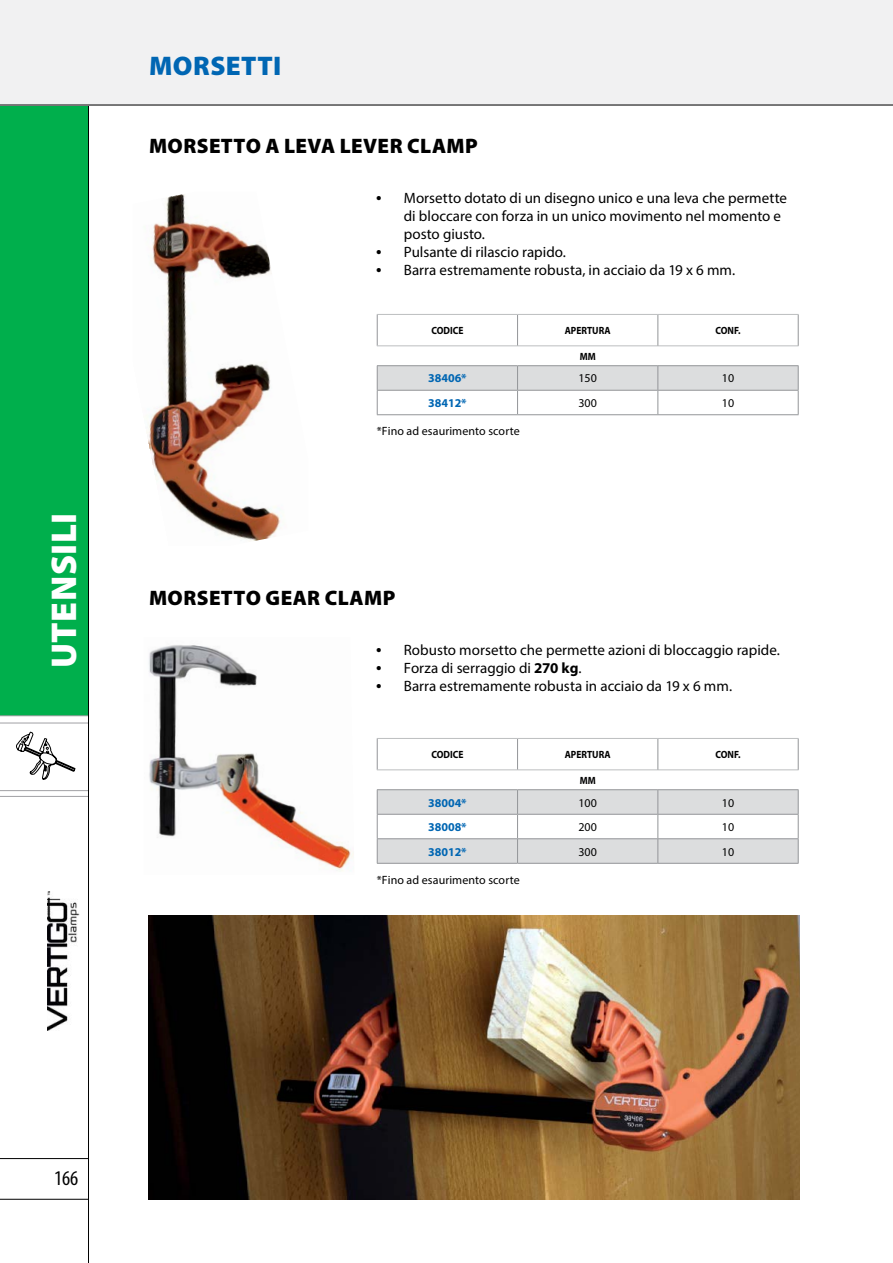
<style>
.page{position:relative;width:893px;height:1263px;background:#fff}
.page>*{position:absolute;margin:0;border:0;box-sizing:border-box;transform-origin:0 0}
.t1{font:900 36px "Myriad Pro";letter-spacing:.015em;color:#fff}
.t2{font:900 27px "Myriad Pro";letter-spacing:.015em;color:#0066b3}
.t3{font:900 21px "Myriad Pro";letter-spacing:.02em;color:#000}
.t4{font:condensed 21px "Myriad Pro";color:#000}
.t5{font:15px/18px "Myriad Pro";color:#000}
.t6{font:12px "Myriad Pro";letter-spacing:.005em;color:#000}
.t7{font:700 12px "Myriad Pro";color:#0066b3}
.t8{font:700 10.5px "Myriad Pro";color:#000;scale:.9 1}
.s1{font-family:"Eurostile"}
.s2{font-weight:700}
</style>
<div class="page">
<div style="left:0;top:0;width:88px;height:716px;background:#00af4c"></div>
<hr style="left:0;top:715px;width:89px;height:1px;background:#a1a1a4">
<hr style="left:0;top:796px;width:89px;height:1px;background:#a1a1a4">
<hr style="left:0;top:1158px;width:88px;height:1px;background:#000">
<hr style="left:0;top:1199px;width:88px;height:1px;background:#000">
<hr style="left:0;top:790px;width:89px;height:1px;background:#a1a1a4">
<hr style="left:0;top:723px;width:89px;height:1px;background:#a1a1a4">
<hr style="left:88px;top:105px;width:1px;height:1158px;background:#000">
<div style="left:0;top:0;width:893px;height:105px;background:#f1f1f2"></div>
<hr style="left:0;top:105px;width:893px;height:1px;background:#000">
<img style="left:48px;top:891px;width:32px;height:140px">
<svg style="left:16px;top:732px;width:60px;height:48px"></svg>
<img style="left:147px;top:194px;width:133px;height:347px">
<img style="left:149px;top:645px;width:205px;height:226px">
<img style="left:149px;top:915px;width:650px;height:284px">
<svg style="left:377px;top:366px;width:422px;height:48px"></svg>
<hr style="left:377px;top:390px;width:141px;height:1px;background:#939598">
<hr style="left:518px;top:390px;width:140px;height:1px;background:#939598">
<hr style="left:658px;top:390px;width:141px;height:1px;background:#939598">
<hr style="left:377px;top:414px;width:141px;height:1px;background:#939598">
<hr style="left:518px;top:414px;width:140px;height:1px;background:#939598">
<hr style="left:658px;top:414px;width:141px;height:1px;background:#939598">
<hr style="left:377px;top:365px;width:141px;height:1px;background:#939598">
<hr style="left:518px;top:365px;width:140px;height:1px;background:#939598">
<hr style="left:658px;top:365px;width:141px;height:1px;background:#939598">
<hr style="left:518px;top:346px;width:140px;height:1px;background:#bcbec0">
<hr style="left:658px;top:346px;width:141px;height:1px;background:#bcbec0">
<hr style="left:517px;top:315px;width:1px;height:31px;background:#939598">
<hr style="left:657px;top:315px;width:1px;height:31px;background:#939598">
<hr style="left:798px;top:315px;width:1px;height:31px;background:#939598">
<hr style="left:377px;top:315px;width:1px;height:31px;background:#939598">
<hr style="left:377px;top:346px;width:141px;height:1px;background:#bcbec0">
<hr style="left:377px;top:314px;width:141px;height:1px;background:#bcbec0">
<hr style="left:518px;top:314px;width:140px;height:1px;background:#bcbec0">
<hr style="left:658px;top:314px;width:141px;height:1px;background:#bcbec0">
<svg style="left:377px;top:790px;width:422px;height:73px"></svg>
<hr style="left:377px;top:814px;width:141px;height:1px;background:#939598">
<hr style="left:518px;top:814px;width:140px;height:1px;background:#939598">
<hr style="left:658px;top:814px;width:141px;height:1px;background:#939598">
<hr style="left:377px;top:838px;width:141px;height:1px;background:#939598">
<hr style="left:518px;top:838px;width:140px;height:1px;background:#939598">
<hr style="left:658px;top:838px;width:141px;height:1px;background:#939598">
<hr style="left:377px;top:863px;width:141px;height:1px;background:#939598">
<hr style="left:518px;top:863px;width:140px;height:1px;background:#939598">
<hr style="left:658px;top:863px;width:141px;height:1px;background:#939598">
<hr style="left:377px;top:789px;width:141px;height:1px;background:#939598">
<hr style="left:518px;top:789px;width:140px;height:1px;background:#939598">
<hr style="left:658px;top:789px;width:141px;height:1px;background:#939598">
<hr style="left:518px;top:770px;width:140px;height:1px;background:#bcbec0">
<hr style="left:658px;top:770px;width:141px;height:1px;background:#bcbec0">
<hr style="left:517px;top:739px;width:1px;height:31px;background:#939598">
<hr style="left:657px;top:739px;width:1px;height:31px;background:#939598">
<hr style="left:798px;top:739px;width:1px;height:31px;background:#939598">
<hr style="left:377px;top:739px;width:1px;height:31px;background:#939598">
<hr style="left:377px;top:770px;width:141px;height:1px;background:#bcbec0">
<hr style="left:377px;top:738px;width:141px;height:1px;background:#bcbec0">
<hr style="left:518px;top:738px;width:140px;height:1px;background:#bcbec0">
<hr style="left:658px;top:738px;width:141px;height:1px;background:#bcbec0">
<h1 class="t1" style="left:44px;top:668px;width:157px;rotate:-90deg">UTENSILI</h1>
<h2 class="t2" style="left:149px;top:51px;width:134px">MORSETTI</h2>
<h3 class="t3" style="left:149px;top:134px;width:330px">MORSETTO A LEVA LEVER CLAMP</h3>
<p class="t5" style="left:404px;top:189px;width:385px;text-indent:-27px"><span class="s1">•</span> Morsetto dotato di un disegno unico e una leva che permette di bloccare con forza in un unico movimento nel momento e posto giusto.</p>
<p class="t5" style="left:377px;top:243px;width:191px"><span class="s1">•</span> Pulsante di rilascio rapido.</p>
<p class="t5" style="left:377px;top:261px;width:360px"><span class="s1">•</span> Barra estremamente robusta, in acciaio da 19 x 6 mm.</p>
<p class="t8" style="left:431px;top:324px;width:37px">CODICE</p>
<p class="t8" style="left:565px;top:324px;width:52px">APERTURA</p>
<p class="t8" style="left:715px;top:324px;width:30px">CONF.</p>
<p class="t8" style="left:580px;top:349px;width:19px">MM</p>
<p class="t7" style="left:428px;top:371px;width:40px">38406*</p>
<p class="t6" style="left:578px;top:371px;width:20px">150</p>
<p class="t6" style="left:722px;top:371px;width:14px">10</p>
<p class="t7" style="left:428px;top:395px;width:40px">38412*</p>
<p class="t6" style="left:578px;top:396px;width:20px">300</p>
<p class="t6" style="left:722px;top:396px;width:14px">10</p>
<p class="t6" style="left:377px;top:423px;width:144px">*Fino ad esaurimento scorte</p>
<h3 class="t3" style="left:149px;top:586px;width:248px">MORSETTO GEAR CLAMP</h3>
<p class="t5" style="left:377px;top:641px;width:405px"><span class="s1">•</span> Robusto morsetto che permette azioni di bloccaggio rapide.</p>
<p class="t5" style="left:377px;top:659px;width:206px"><span class="s1">•</span> Forza di serraggio di <span class="s2">270 kg</span>.</p>
<p class="t5" style="left:377px;top:677px;width:357px"><span class="s1">•</span> Barra estremamente robusta in acciaio da 19 x 6 mm.</p>
<p class="t8" style="left:431px;top:748px;width:37px">CODICE</p>
<p class="t8" style="left:565px;top:748px;width:52px">APERTURA</p>
<p class="t8" style="left:715px;top:748px;width:30px">CONF.</p>
<p class="t8" style="left:580px;top:773px;width:19px">MM</p>
<p class="t7" style="left:428px;top:795px;width:40px">38004*</p>
<p class="t6" style="left:578px;top:795px;width:20px">100</p>
<p class="t6" style="left:722px;top:795px;width:14px">10</p>
<p class="t7" style="left:428px;top:819px;width:40px">38008*</p>
<p class="t6" style="left:578px;top:819px;width:20px">200</p>
<p class="t6" style="left:722px;top:819px;width:14px">10</p>
<p class="t7" style="left:428px;top:844px;width:40px">38012*</p>
<p class="t6" style="left:578px;top:844px;width:20px">300</p>
<p class="t6" style="left:722px;top:844px;width:14px">10</p>
<p class="t6" style="left:377px;top:872px;width:144px">*Fino ad esaurimento scorte</p>
<h3 class="t4" style="left:54px;top:1166px;width:26px">166</h3>
</div>
